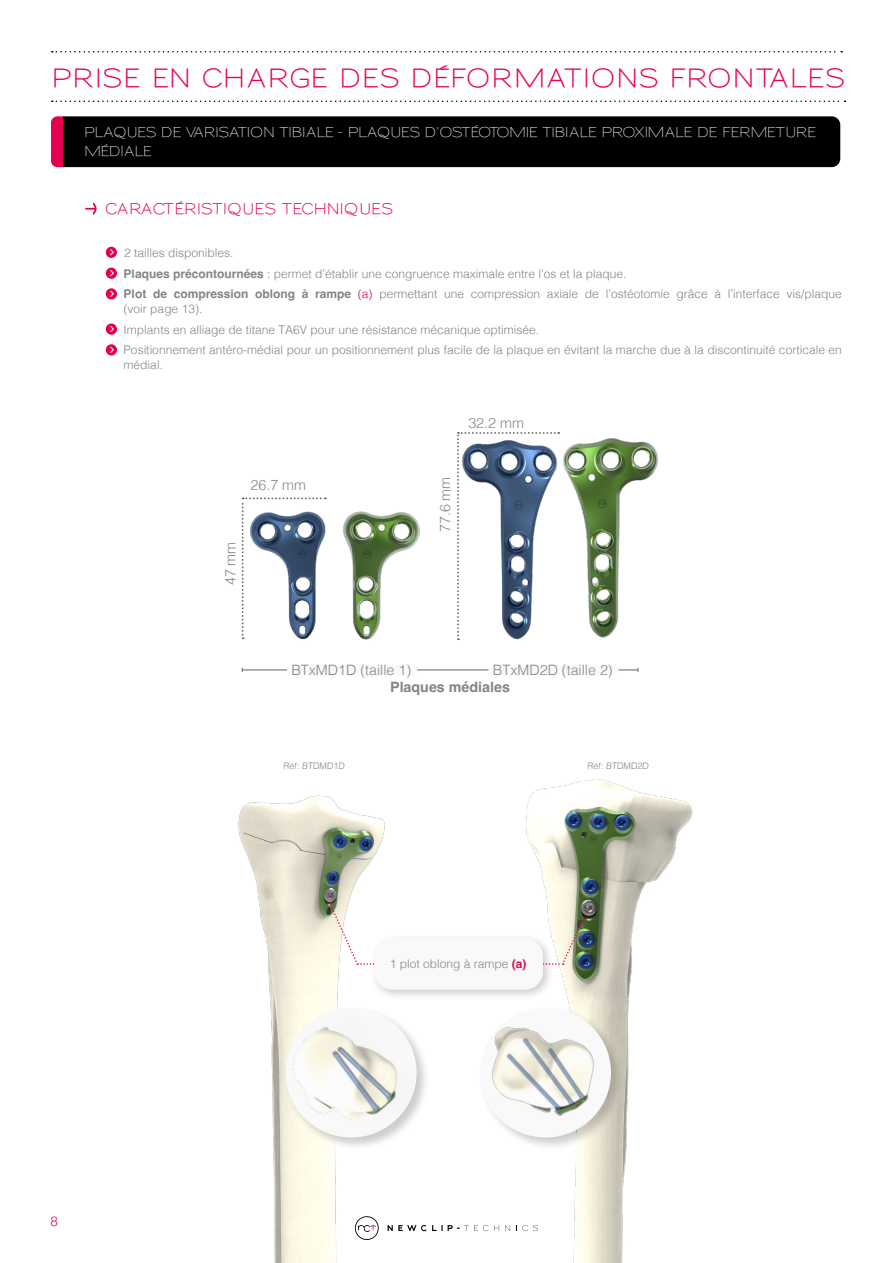
<style>
.page{position:relative;width:893px;height:1263px;background:#fff}
.page>*{position:absolute;margin:0;border:0;box-sizing:border-box;transform-origin:0 0}
.t1{font:600 25.5px "Sansumi";letter-spacing:.015em;color:#e50051}
.t2{font:600 15px "Sansumi";letter-spacing:-.015em;color:#e50051}
.t3{font:300 14.25px "Helvetica";color:#828586}
.t4{font:700 14.25px "Helvetica";color:#828586}
.t5{font:13.95px/18.9px "Sansumi";letter-spacing:-.06em;color:#fff}
.t6{font:300 13.5px "Helvetica";color:#e50051}
.t7{font:300 12px/20.9px "Helvetica";color:#828586}
.t8{font:300 9px "Helvetica";color:#828586}
.s1{font-weight:700}
.s2{color:#d60b52}
.s3{font-weight:700;color:#d60b52}
</style>
<div class="page">
<svg style="left:52px;top:51px;width:790px;height:2px"></svg>
<div style="left:106px;top:247px;width:11px;height:11px;background:#e50051;border-radius:50%"></div>
<svg style="left:110px;top:249px;width:4px;height:7px"></svg>
<div style="left:106px;top:268px;width:11px;height:11px;background:#e50051;border-radius:50%"></div>
<svg style="left:110px;top:270px;width:4px;height:7px"></svg>
<svg style="left:106px;top:288px;width:11px;height:12px"></svg>
<svg style="left:109px;top:290px;width:5px;height:8px"></svg>
<svg style="left:106px;top:323px;width:11px;height:12px"></svg>
<svg style="left:109px;top:325px;width:5px;height:8px"></svg>
<div style="left:106px;top:344px;width:11px;height:11px;background:#e50051;border-radius:50%"></div>
<svg style="left:110px;top:346px;width:4px;height:7px"></svg>
<svg style="left:85px;top:202px;width:12px;height:13px"></svg>
<img style="left:238px;top:795px;width:164px;height:468px">
<div style="left:283px;top:1006px;width:147px;height:144px;background:#000;opacity:.2"></div>
<div style="left:286px;top:1007px;width:131px;height:130px;background:#f9f9fa;border-radius:50%"></div>
<img style="left:286px;top:1014px;width:130px;height:112px">
<svg style="left:242px;top:497px;width:84px;height:7px"></svg>
<img style="left:343px;top:511px;width:77px;height:129px">
<img style="left:242px;top:504px;width:84px;height:136px">
<img style="left:565px;top:438px;width:93px;height:200px">
<img style="left:457px;top:435px;width:108px;height:205px">
<hr style="left:242px;top:669px;width:396px;height:1px;background:#606262">
<div style="left:287px;top:665px;width:130px;height:10px;background:#f9f9fa;border-radius:5px"></div>
<div style="left:488px;top:665px;width:131px;height:10px;background:#f9f9fa;border-radius:5px"></div>
<img style="left:525px;top:779px;width:168px;height:484px">
<div style="left:478px;top:1006px;width:146px;height:144px;background:#000;opacity:.2"></div>
<img style="left:480px;top:1007px;width:131px;height:130px">
<svg style="left:355px;top:1216px;width:24px;height:24px"></svg>
<svg style="left:505px;top:1225px;width:5px;height:6px"></svg>
<svg style="left:516px;top:1225px;width:22px;height:6px"></svg>
<svg style="left:388px;top:1225px;width:111px;height:6px"></svg>
<svg style="left:328px;top:902px;width:260px;height:63px"></svg>
<div style="left:369px;top:933px;width:185px;height:68px;background:#000;opacity:.2"></div>
<div style="left:374px;top:938px;width:169px;height:52px;background:#f9f9fa;border-radius:18px"></div>
<svg style="left:52px;top:101px;width:793px;height:1px"></svg>
<div style="left:51px;top:116px;width:789px;height:51px;background:#000"></div>
<h1 class="t1" style="left:51px;top:65px;width:796px">PRISE EN CHARGE DES DÉFORMATIONS FRONTALES</h1>
<p class="t5" style="left:84px;top:124px;width:734px">PLAQUES DE VARISATION TIBIALE - PLAQUES D’OSTÉOTOMIE TIBIALE PROXIMALE DE FERMETURE<br>MÉDIALE</p>
<p class="t2" style="left:105px;top:201px;width:290px">CARACTÉRISTIQUES TECHNIQUES</p>
<p class="t7" style="left:124px;top:241px;width:720px">2 tailles disponibles.<br><span class="s1">Plaques précontournées</span> : permet d’établir une congruence maximale entre l’os et la plaque.<br><span class="s1">Plot de compression oblong à rampe</span> <span class="s2">(a)</span> permettant une compression axiale de l’ostéotomie grâce à l’interface vis/plaque</p>
<p class="t7" style="left:124px;top:297px;width:720px">(voir page 13).<br>Implants en alliage de titane TA6V pour une résistance mécanique optimisée.<br>Positionnement antéro-médial pour un positionnement plus facile de la plaque en évitant la marche due à la discontinuité corticale en</p>
<p class="t7" style="left:124px;top:353px;width:41px">médial.</p>
<p class="t6" style="left:50px;top:1209px;width:9px">8</p>
<p class="t3" style="left:250px;top:473px;width:57px">26.7 mm</p>
<p class="t3" style="left:218px;top:585px;width:45px;rotate:-90deg">47 mm</p>
<p class="t3" style="left:468px;top:410px;width:57px">32.2 mm</p>
<p class="t3" style="left:433px;top:532px;width:57px;rotate:-90deg">77.6 mm</p>
<p class="t3" style="left:291px;top:658px;width:121px">BTxMD1D (taille 1)</p>
<p class="t3" style="left:493px;top:658px;width:121px">BTxMD2D (taille 2)</p>
<p class="t4" style="left:390px;top:678px;width:121px">Plaques médiales</p>
<p class="t8" style="left:283px;top:758px;width:64px">Réf: BTDMD1D</p>
<p class="t8" style="left:587px;top:758px;width:64px">Réf: BTDMD2D</p>
<p class="t7" style="left:390px;top:953px;width:138px">1 plot oblong à rampe <span class="s3">(a)</span></p>
</div>
